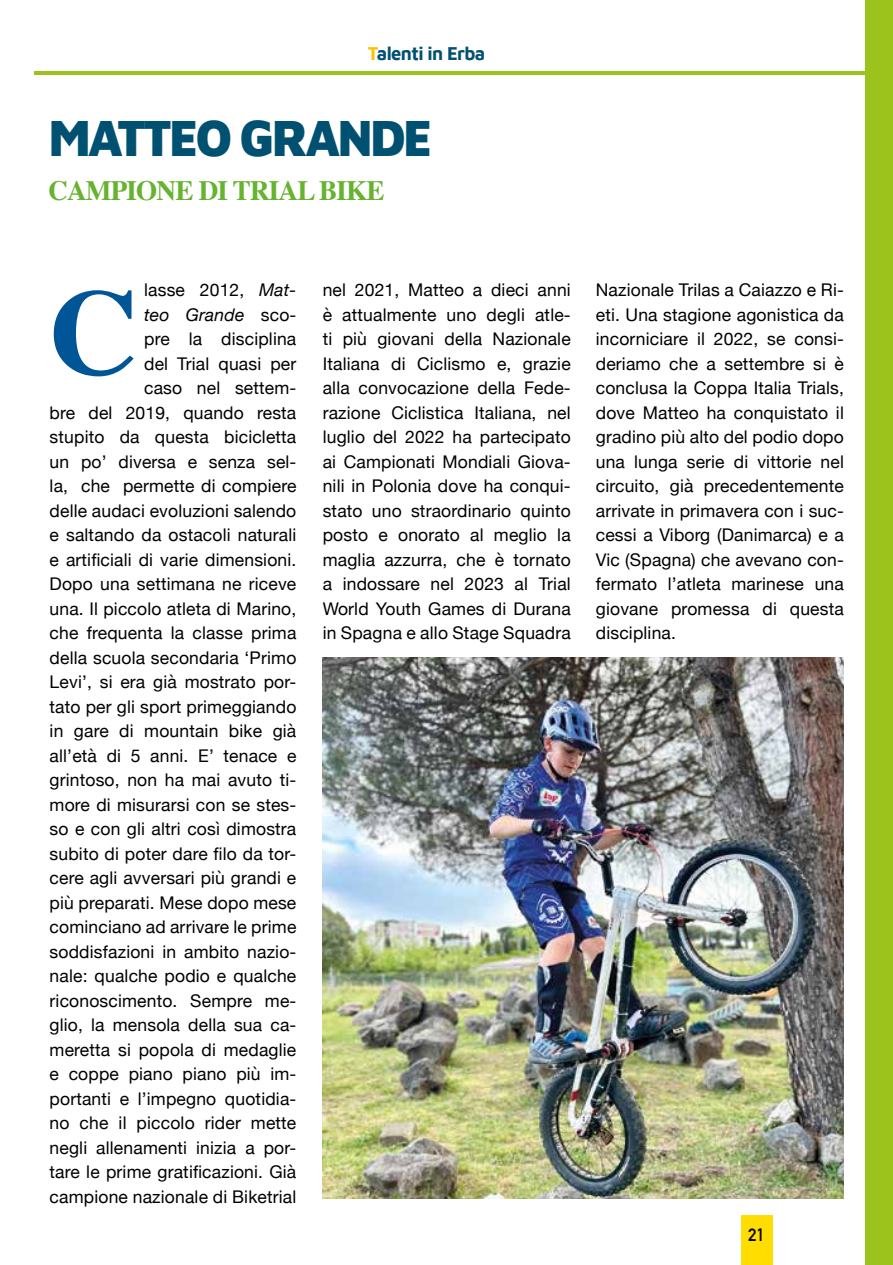
<style>
.page{position:relative;width:893px;height:1265px;background:#fff}
.page>*{position:absolute;margin:0;border:0;box-sizing:border-box;transform-origin:0 0}
.t1{font:700 121.62px "Times";color:#005597}
.t2{font:52.5px "Maven Pro";letter-spacing:-.055em;color:#005171;scale:.93 1}
.t3{font:700 28px "Times";letter-spacing:-.03em;color:#65b32e}
.t4{font:19.25px "Maven Pro";letter-spacing:-.035em;color:#005171;scale:.95 1}
.t5{font:17.5px/24.5px "Helvetica Neue";letter-spacing:.01em;color:#000;text-align:justify}
.t6{font:700 17.5px "DIN Alternate";color:#000}
.s1{color:#fdc300}
.s2{font-style:italic}
</style>
<div class="page">
<div style="left:866px;top:0;width:27px;height:1265px;background:#9bc31c"></div>
<div style="left:741px;top:1215px;width:31px;height:50px;background:#fd0"></div>
<img style="left:323px;top:657px;width:521px;height:541px">
<hr style="left:35px;top:71px;width:858px;height:3px;background:#9bc31c">
<p class="t4" style="left:368px;top:40px;width:125px"><span class="s1">T</span>alenti in Erba</p>
<h2 class="t2" style="left:48px;top:102px;width:414px">MATTEO GRANDE</h2>
<h3 class="t3" style="left:48px;top:164px;width:338px">CAMPIONE DI TRIAL BIKE</h3>
<p class="t5" style="left:50px;top:279px;width:248px;text-align:right">lasse 2012, <span class="s2">Mat-<br>teo Grande</span> sco-<br>pre la disciplina<br>del Trial quasi per<br>caso nel settem-<br>bre del 2019, quando resta stupito da questa bicicletta un po’ diversa e senza sel&shy;la, che permette di compiere delle audaci evoluzioni salendo e saltando da ostacoli naturali e artificiali di varie dimensioni.<br>Dopo una settimana ne riceve una. Il piccolo atleta di Marino, che frequenta la classe prima della scuola secondaria ‘Primo<br>Levi’, si era già mostrato por&shy;tato per gli sport primeggiando in gare di mountain bike già all’età di 5 anni. E’ tenace e grintoso, non ha mai avuto ti&shy;more di misurarsi con se stes&shy;so e con gli altri così dimostra subito di poter dare filo da tor&shy;cere agli avversari più grandi e più preparati. Mese dopo mese cominciano ad arrivare le prime soddisfazioni in ambito nazio&shy;nale: qualche podio e qualche riconoscimento. Sempre me&shy;glio, la mensola della sua ca&shy;meretta si popola di medaglie e coppe piano piano più im&shy;portanti e l’impegno quotidia&shy;no che il piccolo rider mette negli allenamenti inizia a por&shy;tare le prime gratificazioni. Già campione nazionale di Biketrial</p>
<h1 class="t1" style="left:49px;top:216px;width:92px">C</h1>
<p class="t5" style="left:323px;top:279px;width:250px">nel 2021, Matteo a dieci anni è attualmente uno degli atle&shy;ti più giovani della Nazionale Italiana di Ciclismo e, grazie alla convocazione della Fede&shy;razione Ciclistica Italiana, nel luglio del 2022 ha partecipato ai Campionati Mondiali Giova&shy;nili in Polonia dove ha conqui&shy;stato uno straordinario quinto posto e onorato al meglio la maglia azzurra, che è tornato a indossare nel 2023 al Trial World Youth Games di Durana in Spagna e allo Stage Squadra</p>
<p class="t5" style="left:596px;top:279px;width:250px">Nazionale Trilas a Caiazzo e Ri&shy;eti. Una stagione agonistica da incorniciare il 2022, se consi&shy;deriamo che a settembre si è conclusa la Coppa Italia Trials, dove Matteo ha conquistato il gradino più alto del podio dopo una lunga serie di vittorie nel circuito, già precedentemente arrivate in primavera con i suc&shy;cessi a Viborg (Danimarca) e a Vic (Spagna) che avevano con&shy;fermato l’atleta marinese una giovane promessa di questa disciplina.</p>
<p class="t6" style="left:748px;top:1222px;width:18px">21</p>
</div>
